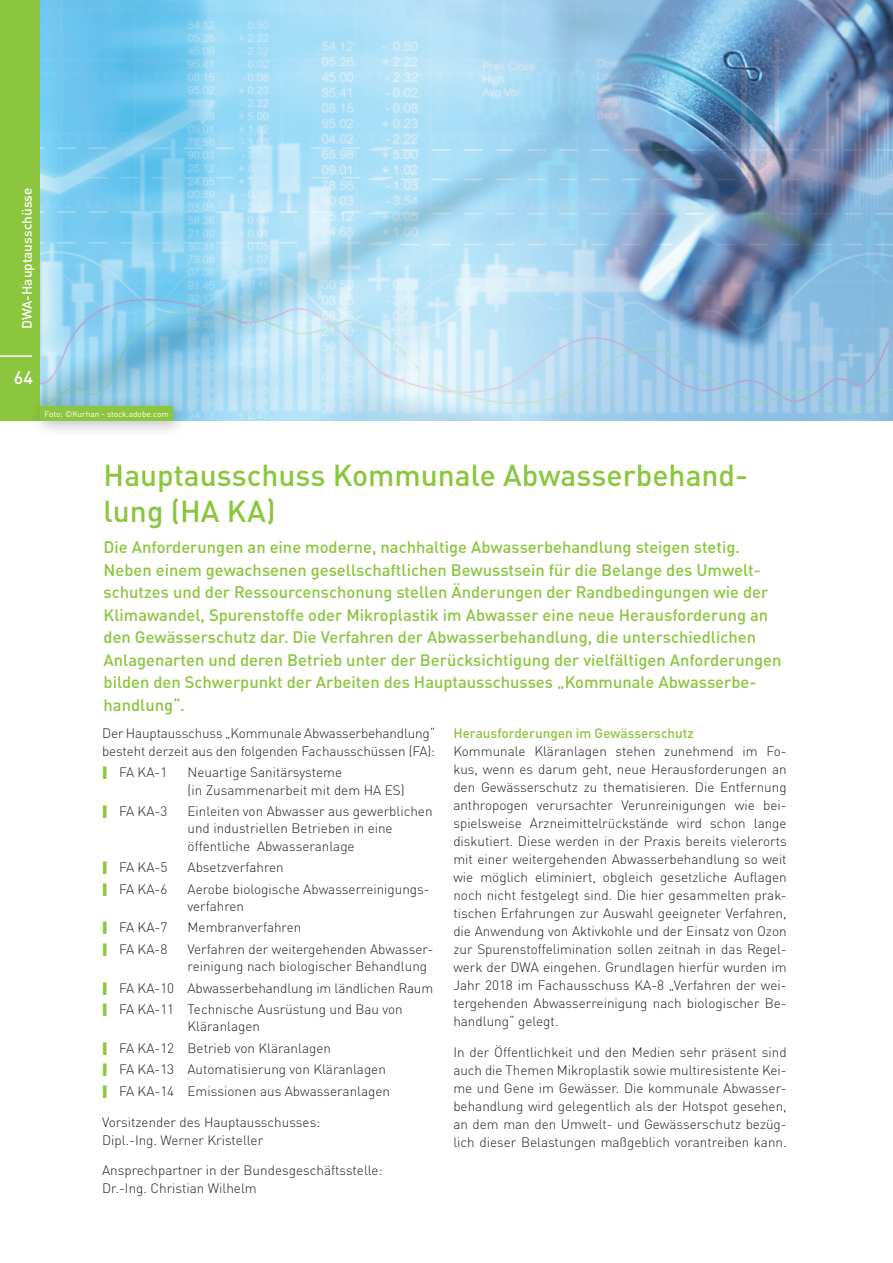
<style>
.page{position:relative;width:893px;height:1263px;background:#fff}
.page>*{position:absolute;margin:0;border:0;box-sizing:border-box;transform-origin:0 0}
.Headline_grün{font:500 30px/36px "DINOT";color:#8bc63e}
.t1{font:500 18px "DINOT";color:#fff}
.Intro-Text{font:500 16.5px/22.5px "DINOT";color:#8bc63e}
.Fließtext{font:300 13.5px/18px "DINOT";color:#231f20}
.Zwischenüberschrift{font:500 13.5px "DINOT";color:#8bc63e}
.t2{font:500 13.5px "DINOT";color:#fff}
.Bildunterschrift{font:8.25px "DINOT";color:#fff}
</style>
<div class="page">
<div style="left:0;top:0;width:43px;height:421px;background:#8bc63e"></div>
<hr style="left:0;top:355px;width:32px;height:2px;background:#fff">
<img style="left:40px;top:0;width:853px;height:421px">
<div style="left:30px;top:395px;width:160px;height:43px;background:#231f20;opacity:.3"></div>
<div style="left:40px;top:406px;width:133px;height:15px;background:#8bc63e"></div>
<p class="t2" style="left:17px;top:329px;width:143px;rotate:-90deg">DWA-Hauptausschüsse</p>
<p class="t1" style="left:14px;top:363px;width:21px">64</p>
<p class="Bildunterschrift" style="left:45px;top:407px;width:125px">Foto: ©Kurhan - stock.adobe.com</p>
<p class="Headline_grün" style="left:104px;top:455px;width:646px">Hauptausschuss Kommunale Abwasserbehand&shy;lung (HA KA)</p>
<p class="Intro-Text" style="left:104px;top:535px;width:679px">Die Anforderungen an eine moderne, nachhaltige Abwasserbehandlung steigen stetig.<br>Neben einem gewachsenen gesellschaftlichen Bewusstsein für die Belange des Umwelt&shy;schutzes und der Ressourcenschonung stellen Änderungen der Randbedingungen wie der Klimawandel, Spurenstoffe oder Mikroplastik im Abwasser eine neue Herausforderung an den Gewässerschutz dar. Die Verfahren der Abwasserbehandlung, die unterschiedlichen Anlagenarten und deren Betrieb unter der Berücksichtigung der vielfältigen Anforderungen bilden den Schwerpunkt der Arbeiten des Hauptausschusses „Kommunale Abwasserbe&shy;handlung“.</p>
<p class="Fließtext" style="left:102px;top:723px;width:335px">Der Hauptausschuss „Kommunale Abwasserbehandlung“ besteht derzeit aus den folgenden Fachausschüssen (FA):</p>
<p class="Fließtext" style="left:119px;top:763px;width:50px">FA KA-1</p>
<p class="Fließtext" style="left:188px;top:763px;width:218px;line-height:17.2px">Neuartige Sanitärsysteme<br>(in Zusammenarbeit mit dem HA ES)</p>
<p class="Fließtext" style="left:119px;top:801px;width:50px">FA KA-3</p>
<p class="Fließtext" style="left:188px;top:802px;width:246px;line-height:17.2px">Einleiten von Abwasser aus gewerblichen und industriellen Betrieben in eine öffentliche Abwasseranlage</p>
<p class="Fließtext" style="left:119px;top:857px;width:50px">FA KA-5</p>
<p class="Fließtext" style="left:188px;top:857px;width:98px">Absetzverfahren</p>
<p class="Fließtext" style="left:119px;top:879px;width:50px">FA KA-6</p>
<p class="Fließtext" style="left:188px;top:879px;width:244px;line-height:17.2px">Aerobe biologische Abwasserreinigungs&shy;verfahren</p>
<p class="Fließtext" style="left:119px;top:918px;width:50px">FA KA-7</p>
<p class="Fließtext" style="left:188px;top:918px;width:115px">Membranverfahren</p>
<p class="Fließtext" style="left:119px;top:939px;width:50px">FA KA-8</p>
<p class="Fließtext" style="left:188px;top:939px;width:247px;line-height:17.2px">Verfahren der weitergehenden Abwasser&shy;reinigung nach biologischer Behandlung</p>
<p class="Fließtext" style="left:119px;top:978px;width:316px">FA KA-10 Abwasserbehandlung im ländlichen Raum</p>
<p class="Fließtext" style="left:188px;top:1000px;width:217px;line-height:17.2px;text-indent:-68px">FA KA-11 Technische Ausrüstung und Bau von<br>Kläranlagen</p>
<p class="Fließtext" style="left:119px;top:1038px;width:213px">FA KA-12 Betrieb von Kläranlagen</p>
<p class="Fließtext" style="left:119px;top:1060px;width:268px">FA KA-13 Automatisierung von Kläranlagen</p>
<p class="Fließtext" style="left:119px;top:1081px;width:272px">FA KA-14 Emissionen aus Abwasseranlagen</p>
<p class="Fließtext" style="left:102px;top:1112px;width:220px">Vorsitzender des Hauptausschusses:<br>Dipl.-Ing. Werner Kristeller</p>
<p class="Fließtext" style="left:102px;top:1161px;width:282px">Ansprechpartner in der Bundesgeschäftsstelle:<br>Dr.-Ing. Christian Wilhelm</p>
<p class="Zwischenüberschrift" style="left:453px;top:722px;width:242px">Herausforderungen im Gewässerschutz</p>
<p class="Fließtext" style="left:453px;top:741px;width:335px;text-align:justify">Kommunale Kläranlagen stehen zunehmend im Fo&shy;kus, wenn es darum geht, neue Herausforderungen an den Gewässerschutz zu thematisieren. Die Entfernung anthropogen verursachter Verunreinigungen wie bei&shy;spielsweise Arzneimittelrückstände wird schon lange diskutiert. Diese werden in der Praxis bereits vielerorts mit einer weitergehenden Abwasserbehandlung so weit wie möglich eliminiert, obgleich gesetzliche Auflagen noch nicht festgelegt sind. Die hier gesammelten prak&shy;tischen Erfahrungen zur Auswahl geeigneter Verfahren, die Anwendung von Aktivkohle und der Einsatz von Ozon zur Spurenstoffelimination sollen zeitnah in das Regel&shy;werk der DWA eingehen. Grundlagen hierfür wurden im Jahr 2018 im Fachausschuss KA-8 „Verfahren der wei&shy;tergehenden Abwasserreinigung nach biologischer Be&shy;handlung“ gelegt.</p>
<p class="Fließtext" style="left:453px;top:1042px;width:335px;text-align:justify">In der Öffentlichkeit und den Medien sehr präsent sind auch die Themen Mikroplastik sowie multiresistente Kei&shy;me und Gene im Gewässer. Die kommunale Abwasser&shy;behandlung wird gelegentlich als der Hotspot gesehen, an dem man den Umwelt- und Gewässerschutz bezüg&shy;lich dieser Belastungen maßgeblich vorantreiben kann.</p>
</div>
